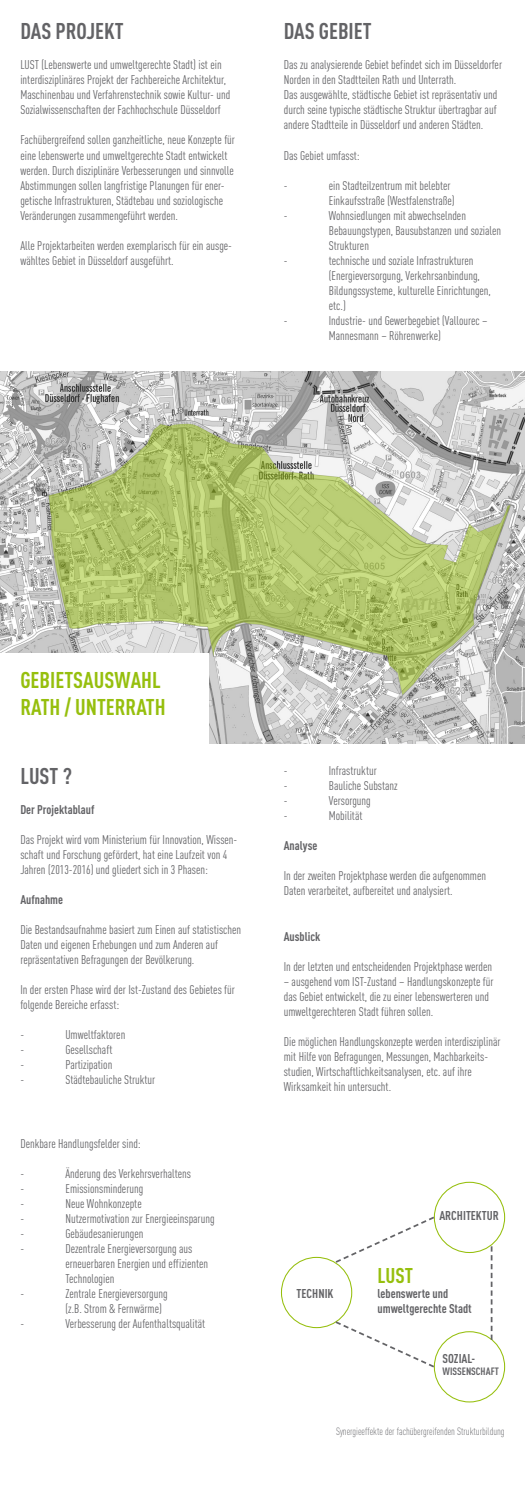
<style>
.page{position:relative;width:525px;height:1489px;background:#fff}
.page>*{position:absolute;margin:0;border:0;box-sizing:border-box;transform-origin:0 0}
.t1{font:700 22.5px/27px "DIN Cond";color:#96bf0d}
.t2{font:700 22.5px "DIN Cond";color:#636366}
.t3{font:700 21px "DIN Cond";color:#96bf0d}
.t4{font:700 12.62px/15.1px "DIN Cond";color:#636366}
.t5{font:12.5px/15px "DIN Cond";color:#636366}
.t6{font:700 12.5px "DIN Cond";color:#636366}
.t7{font:300 10.5px "DIN Cond";color:#636366}
.t8{font:700 10.5px "DIN Cond";color:#636366}
</style>
<div class="page">
<img style="left:0;top:371px;width:524px;height:373px">
<div style="left:0;top:653px;width:208px;height:91px;background:#fff"></div>
<div style="left:281px;top:1256px;width:71px;height:71px;border:1px solid #96bf0d;border-radius:50%"></div>
<div style="left:433px;top:1181px;width:72px;height:71px;border:1px solid #96bf0d;border-radius:50%"></div>
<div style="left:433px;top:1330px;width:72px;height:72px;border:1px solid #96bf0d;border-radius:50%"></div>
<svg style="left:333px;top:1214px;width:103px;height:50px"></svg>
<svg style="left:490px;top:1246px;width:2px;height:93px"></svg>
<svg style="left:333px;top:1319px;width:103px;height:49px"></svg>
<h1 class="t2" style="left:20px;top:18px;width:105px">DAS PROJEKT</h1>
<p class="t5" style="left:20px;top:57px;width:211px">LUST (Lebenswerte und umweltgerechte Stadt) ist ein interdisziplinäres Projekt der Fachbereiche Architektur, Maschinenbau und Verfahrenstechnik sowie Kultur- und Sozialwissenschaften der Fachhochschule Düsseldorf</p>
<p class="t5" style="left:20px;top:132px;width:216px">Fachübergreifend sollen ganzheitliche, neue Konzepte für eine lebenswerte und umweltgerechte Stadt entwickelt werden. Durch disziplinäre Verbesserungen und sinnvolle Abstimmungen sollen langfristige Planungen für ener&shy;getische Infrastrukturen, Städtebau und soziologische Veränderungen zusammengeführt werden.</p>
<p class="t5" style="left:20px;top:237px;width:213px">Alle Projektarbeiten werden exemplarisch für ein ausge&shy;wähltes Gebiet in Düsseldorf ausgeführt.</p>
<h1 class="t2" style="left:283px;top:18px;width:89px">DAS GEBIET</h1>
<p class="t5" style="left:283px;top:57px;width:220px">Das zu analysierende Gebiet befindet sich im Düsseldorfer Norden in den Stadtteilen Rath und Unterrath.<br>Das ausgewählte, städtische Gebiet ist repräsentativ und durch seine typische städtische Struktur übertragbar auf andere Stadtteile in Düsseldorf und anderen Städten.</p>
<p class="t5" style="left:283px;top:147px;width:77px">Das Gebiet umfasst:</p>
<p class="t5" style="left:283px;top:177px;width:5px">-</p>
<p class="t5" style="left:328px;top:177px;width:127px">ein Stadteilzentrum mit belebter<br>Einkaufsstraße (Westfalenstraße)</p>
<p class="t5" style="left:283px;top:207px;width:5px">-</p>
<p class="t5" style="left:328px;top:207px;width:174px">Wohnsiedlungen mit abwechselnden<br>Bebauungstypen, Bausubstanzen und sozialen<br>Strukturen</p>
<p class="t5" style="left:283px;top:252px;width:5px">-</p>
<p class="t5" style="left:328px;top:252px;width:163px">technische und soziale Infrastrukturen (Energieversorgung, Verkehrsanbindung, Bildungssysteme, kulturelle Einrichtungen, etc.)</p>
<p class="t5" style="left:283px;top:312px;width:5px">-</p>
<p class="t5" style="left:328px;top:312px;width:160px">Industrie- und Gewerbegebiet (Vallourec –<br>Mannesmann – Röhrenwerke)</p>
<h1 class="t1" style="left:20px;top:665px;width:147px">GEBIETSAUSWAHL<br>RATH / UNTERRATH</h1>
<h1 class="t2" style="left:20px;top:762px;width:53px">LUST ?</h1>
<p class="t6" style="left:20px;top:801px;width:75px">Der Projektablauf</p>
<p class="t5" style="left:20px;top:831px;width:218px">Das Projekt wird vom Ministerium für Innovation, Wissen&shy;schaft und Forschung gefördert, hat eine Laufzeit von 4<br>Jahren (2013-2016) und gliedert sich in 3 Phasen:</p>
<p class="t6" style="left:20px;top:891px;width:44px">Aufnahme</p>
<p class="t5" style="left:20px;top:921px;width:222px">Die Bestandsaufnahme basiert zum Einen auf statistischen<br>Daten und eigenen Erhebungen und zum Anderen auf repräsentativen Befragungen der Bevölkerung.</p>
<p class="t5" style="left:20px;top:981px;width:216px">In der ersten Phase wird der Ist-Zustand des Gebietes für folgende Bereiche erfasst:</p>
<p class="t5" style="left:20px;top:1026px;width:5px">-</p>
<p class="t5" style="left:65px;top:1026px;width:61px">Umweltfaktoren</p>
<p class="t5" style="left:20px;top:1041px;width:5px">-</p>
<p class="t5" style="left:65px;top:1041px;width:48px">Gesellschaft</p>
<p class="t5" style="left:20px;top:1056px;width:5px">-</p>
<p class="t5" style="left:65px;top:1056px;width:48px">Partizipation</p>
<p class="t5" style="left:20px;top:1071px;width:5px">-</p>
<p class="t5" style="left:65px;top:1071px;width:91px">Städtebauliche Struktur</p>
<p class="t5" style="left:20px;top:1135px;width:122px">Denkbare Handlungsfelder sind:</p>
<p class="t5" style="left:65px;top:1165px;width:151px">Änderung des Verkehrsverhaltens<br>Emissionsminderung<br>Neue Wohnkonzepte<br>Nutzermotivation zur Energieeinsparung<br>Gebäudesanierungen<br>Dezentrale Energieversorgung aus erneuerbaren Energien und effizienten<br>Technologien<br>Zentrale Energieversorgung<br>(z.B. Strom &amp; Fernwärme)<br>Verbesserung der Aufenthaltsqualität</p>
<p class="t5" style="left:283px;top:763px;width:5px">-</p>
<p class="t5" style="left:328px;top:763px;width:49px">Infrastruktur</p>
<p class="t5" style="left:283px;top:778px;width:5px">-</p>
<p class="t5" style="left:328px;top:778px;width:70px">Bauliche Substanz</p>
<p class="t5" style="left:283px;top:793px;width:5px">-</p>
<p class="t5" style="left:328px;top:793px;width:44px">Versorgung</p>
<p class="t5" style="left:283px;top:808px;width:5px">-</p>
<p class="t5" style="left:328px;top:808px;width:35px">Mobilität</p>
<p class="t6" style="left:283px;top:838px;width:35px">Analyse</p>
<p class="t5" style="left:283px;top:868px;width:204px">In der zweiten Projektphase werden die aufgenommen<br>Daten verarbeitet, aufbereitet und analysiert.</p>
<p class="t6" style="left:283px;top:928px;width:38px">Ausblick</p>
<p class="t5" style="left:283px;top:958px;width:210px">In der letzten und entscheidenden Projektphase werden</p>
<p class="t5" style="left:283px;top:973px;width:211px">– ausgehend vom IST-Zustand – Handlungskonzepte für das Gebiet entwickelt, die zu einer lebenswerteren und umweltgerechteren Stadt führen sollen.</p>
<p class="t5" style="left:283px;top:1033px;width:218px">Die möglichen Handlungskonzepte werden interdisziplinär mit Hilfe von Befragungen, Messungen, Machbarkeits&shy;studien, Wirtschaftlichkeitsanalysen, etc. auf ihre Wirksamkeit hin untersucht.</p>
<p class="t4" style="left:296px;top:1284px;width:38px">TECHNIK</p>
<p class="t4" style="left:439px;top:1207px;width:61px">ARCHITEKTUR</p>
<h2 class="t3" style="left:377px;top:1262px;width:37px">LUST</h2>
<p class="t4" style="left:377px;top:1285px;width:96px">lebenswerte und umweltgerechte Stadt</p>
<p class="t4" style="left:442px;top:1350px;width:34px">SOZIAL-</p>
<p class="t8" style="left:442px;top:1364px;width:58px">WISSENSCHAFT</p>
<p class="t7" style="left:336px;top:1424px;width:170px">Synergieeffekte der fachübergreifenden Strukturbildung</p>
</div>
